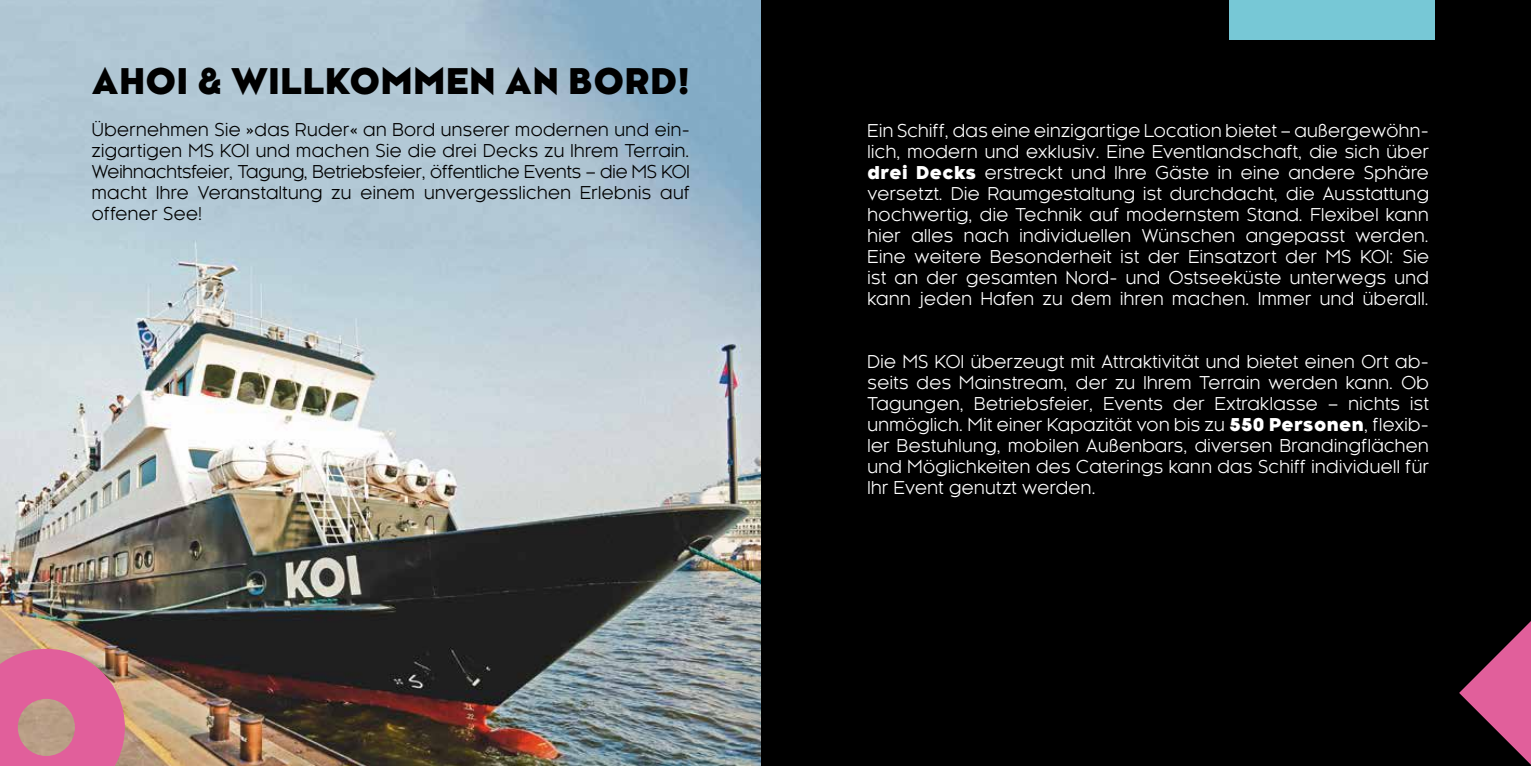
<style>
.page{position:relative;width:1531px;height:766px;background:#fff}
.page>*{position:absolute;margin:0;border:0;box-sizing:border-box;transform-origin:0 0}
.t1{font:800 34.5px "Kessel 105";letter-spacing:.025em;color:#000}
.t2{font:17.25px/21px "Kessel 105";letter-spacing:.025em;color:#fff;text-align:justify}
.t3{font:17.25px/21px "Kessel 105";letter-spacing:.025em;color:#000;text-align:justify}
.s1{font-weight:800}
</style>
<div class="page">
<img style="left:0;top:0;width:762px;height:765px">
<div style="left:762px;top:0;width:769px;height:765px;background:#000"></div>
<svg style="left:1459px;top:621px;width:72px;height:144px"></svg>
<div style="left:1229px;top:0;width:206px;height:40px;background:#77c8d6"></div>
<svg style="left:0;top:648px;width:125px;height:117px"></svg>
<h1 class="t1" style="left:92px;top:62px;width:599px">AHOI &amp; WILLKOMMEN AN BORD!</h1>
<p class="t3" style="left:92px;top:119px;width:599px">Übernehmen Sie »das Ruder« an Bord unserer modernen und ein&shy;zigartigen MS KOI und machen Sie die drei Decks zu Ihrem Terrain.<br>Weihnachtsfeier, Tagung, Betriebsfeier, öffentliche Events – die MS KOI macht Ihre Veranstaltung zu einem unvergesslichen Erlebnis auf offener See!</p>
<p class="t2" style="left:867px;top:120px;width:563px">Ein Schiff, das eine einzigartige Location bietet – außergewöhn&shy;lich, modern und exklusiv. Eine Eventlandschaft, die sich über <span class="s1">drei Decks</span> erstreckt und Ihre Gäste in eine andere Sphäre versetzt. Die Raumgestaltung ist durchdacht, die Ausstattung hochwertig, die Technik auf modernstem Stand. Flexibel kann hier alles nach individuellen Wünschen angepasst werden.<br>Eine weitere Besonderheit ist der Einsatzort der MS KOI: Sie ist an der gesamten Nord- und Ostseeküste unterwegs und kann jeden Hafen zu dem ihren machen. Immer und überall.</p>
<p class="t2" style="left:867px;top:351px;width:563px">Die MS KOI überzeugt mit Attraktivität und bietet einen Ort ab&shy;seits des Mainstream, der zu Ihrem Terrain werden kann. Ob Tagungen, Betriebsfeier, Events der Extraklasse – nichts ist unmöglich. Mit einer Kapazität von bis zu <span class="s1">550 Personen</span>, flexib&shy;ler Bestuhlung, mobilen Außenbars, diversen Brandingflächen und Möglichkeiten des Caterings kann das Schiff individuell für Ihr Event genutzt werden.</p>
</div>
